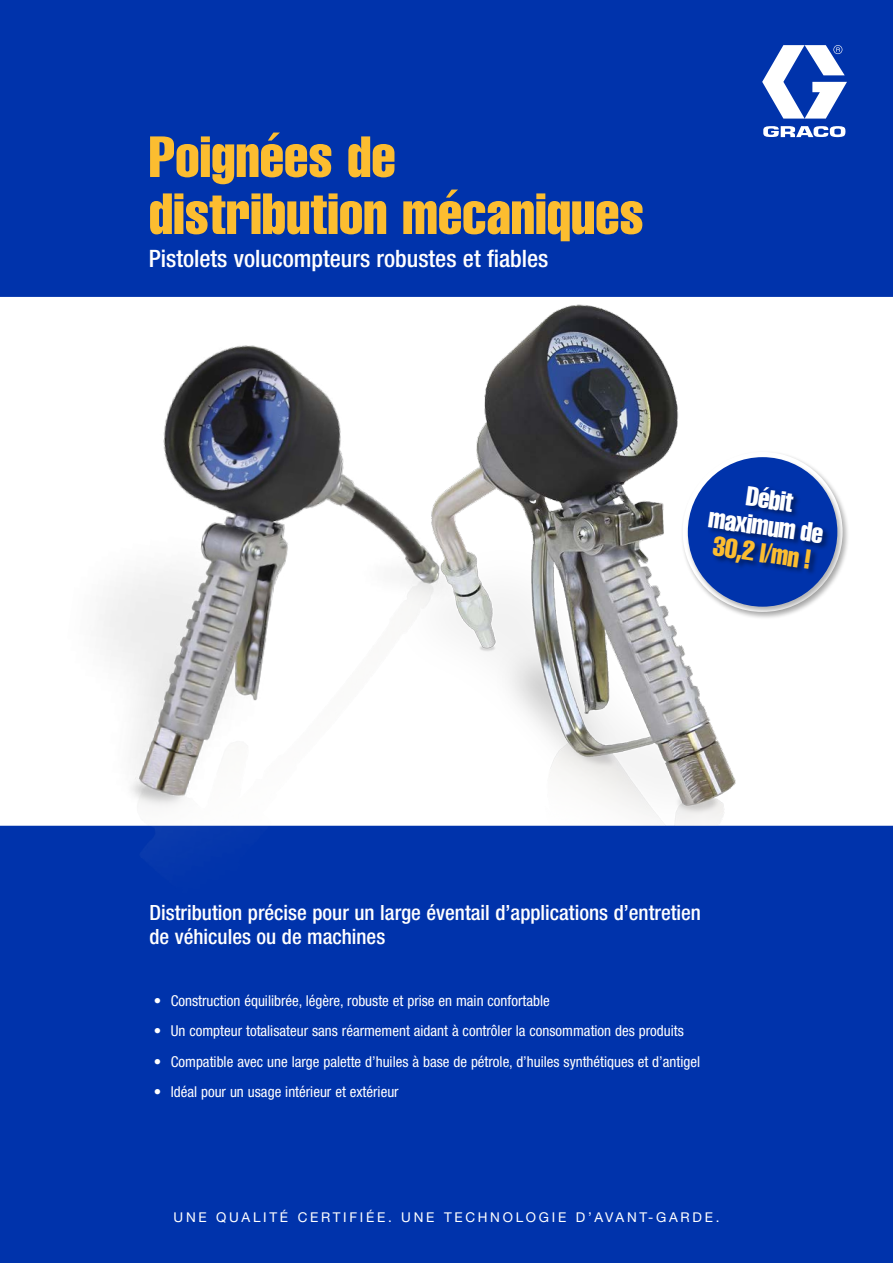
<style>
.page{position:relative;width:893px;height:1263px;background:#fff}
.page>*{position:absolute;margin:0;border:0;box-sizing:border-box;transform-origin:0 0}
.t1{font:57px/57px "Helvetica LT Std Comp";color:#fcbd30}
.t2{font:27px/27px "Helvetica LT Std Comp";color:#fff;text-align:center}
.t3{font:27px "Helvetica LT Std Comp";color:#fcbd30}
.t4{font:500 condensed 24px "Helvetica Neue LT Std";color:#fff}
.t5{font:500 condensed 21px/24px "Helvetica Neue LT Std";color:#fff}
.t6{font:condensed 15px "Helvetica Neue LT Std";color:#fff}
.t7{font:13.5px "Helvetica Neue LT Std";letter-spacing:.2em;color:#fff}
</style>
<div class="page">
<div style="left:0;top:0;width:893px;height:298px;background:#0033ab"></div>
<div style="left:0;top:825px;width:893px;height:438px;background:#0033ab"></div>
<hr style="left:0;top:297px;width:893px;height:1px;background:#fff">
<svg style="left:762px;top:45px;width:85px;height:74px"></svg>
<svg style="left:763px;top:126px;width:83px;height:11px"></svg>
<hr style="left:0;top:824px;width:893px;height:2px;background:#fff">
<img style="left:342px;top:296px;width:451px;height:530px">
<img style="left:25px;top:298px;width:526px;height:544px">
<div style="left:680px;top:451px;width:169px;height:169px;background:#000;opacity:.3"></div>
<div style="left:686px;top:456px;width:158px;height:159px;background:#000;opacity:.3"></div>
<div style="left:688px;top:457px;width:149px;height:150px;background:#0033ab;border-radius:50%"></div>
<div style="left:707px;top:485px;width:124px;height:91px;background:#000;opacity:.42"></div>
<h1 class="t1" style="left:149px;top:127px;width:496px">Poignées de distribution mécaniques</h1>
<h3 class="t4" style="left:149px;top:244px;width:401px">Pistolets volucompteurs robustes et fiables</h3>
<h2 class="t2" style="left:714px;top:477px;width:117px;rotate:8deg">Débit maximum de</h2>
<h2 class="t3" style="left:716px;top:529px;width:100px;rotate:8deg">30,2 l/mn !</h2>
<h3 class="t5" style="left:149px;top:900px;width:553px">Distribution précise pour un large éventail d’applications d’entretien de véhicules ou de machines</h3>
<p class="t6" style="left:154px;top:992px;width:398px">• Construction équilibrée, légère, robuste et prise en main confortable</p>
<p class="t6" style="left:154px;top:1022px;width:532px">• Un compteur totalisateur sans réarmement aidant à contrôler la consommation des produits</p>
<p class="t6" style="left:154px;top:1053px;width:548px">• Compatible avec une large palette d’huiles à base de pétrole, d’huiles synthétiques et d’antigel</p>
<p class="t6" style="left:154px;top:1083px;width:246px">• Idéal pour un usage intérieur et extérieur</p>
<p class="t7" style="left:174px;top:1209px;width:547px">UNE QUALITÉ CERTIFIÉE. UNE TECHNOLOGIE D’AVANT-GARDE.</p>
</div>
